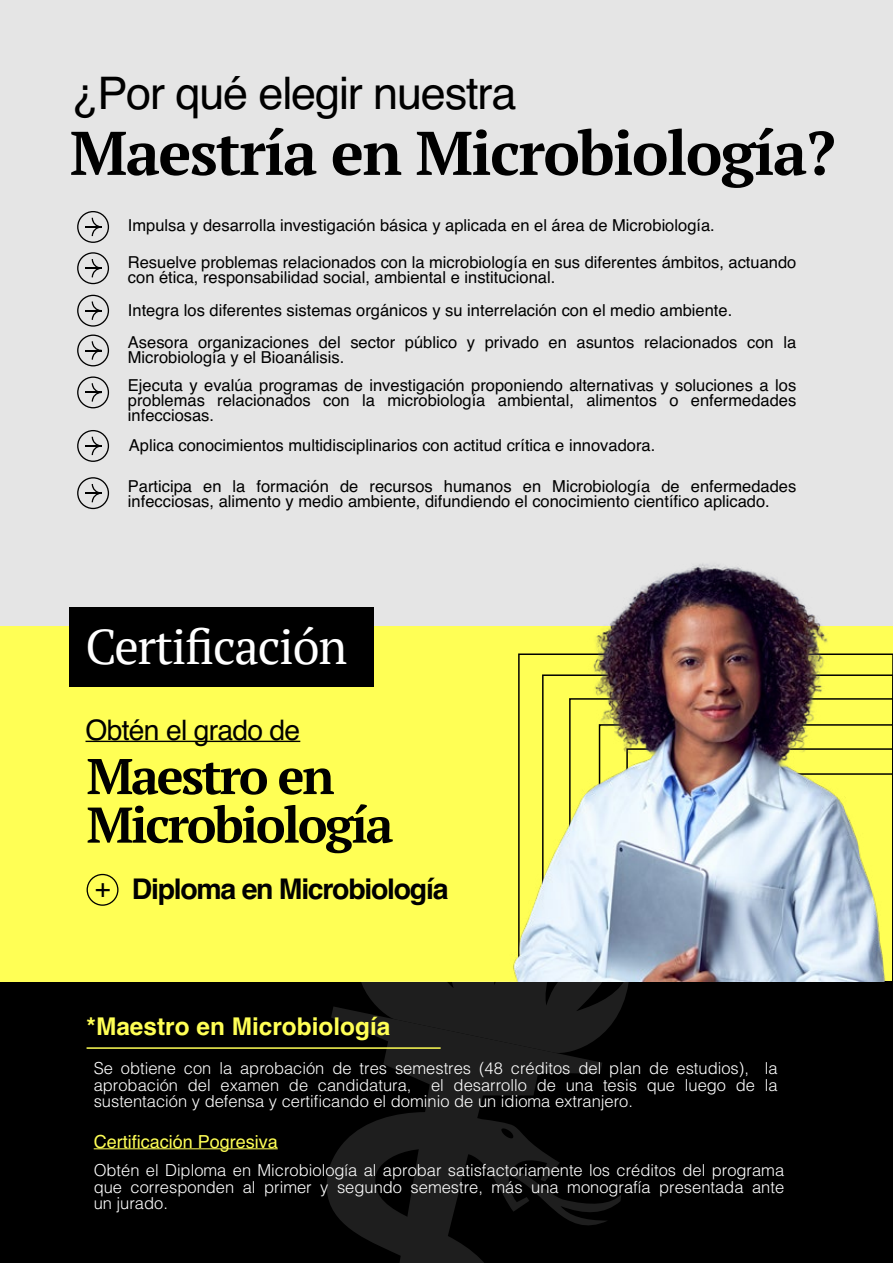
<style>
.page{position:relative;width:893px;height:1263px;background:#e5e5e5}
.page>*{position:absolute;margin:0;border:0;box-sizing:border-box;transform-origin:0 0}
.t1{font:700 61.5px "PT Serif";letter-spacing:-.025em;color:#000}
.t2{font:700 50.1px/48.6px "PT Serif";letter-spacing:-.045em;color:#000}
.t3{font:48.6px "PT Serif";letter-spacing:-.025em;color:#fff}
.t4{font:45px "Helvetica";letter-spacing:-.025em;color:#000}
.t5{font:700 28.5px "Helvetica";letter-spacing:-.045em;color:#000}
.t6{font:28.2px "Helvetica";letter-spacing:-.025em;color:#000}
.t7{font:27.15px "Helvetica";color:#000}
.t8{font:700 24.45px "Helvetica";color:#ff5}
.t9{font:18px "Helvetica";color:#ff5}
.t10{font:16.5px/15px "Helvetica";color:#000}
.t11{font:300 16.5px/16.5px "Helvetica";color:#fff;text-align:justify}
</style>
<div class="page">
<svg style="left:77px;top:211px;width:32px;height:32px"></svg>
<svg style="left:77px;top:252px;width:32px;height:32px"></svg>
<svg style="left:77px;top:295px;width:32px;height:32px"></svg>
<svg style="left:77px;top:334px;width:32px;height:32px"></svg>
<svg style="left:77px;top:376px;width:32px;height:32px"></svg>
<svg style="left:77px;top:477px;width:32px;height:32px"></svg>
<svg style="left:77px;top:430px;width:32px;height:32px"></svg>
<div style="left:0;top:626px;width:893px;height:356px;background:#ff5"></div>
<div style="left:69px;top:607px;width:305px;height:79px;background:#000"></div>
<hr style="left:86px;top:741px;width:214px;height:1px;background:#000">
<div style="left:0;top:982px;width:893px;height:281px;background:#000"></div>
<svg style="left:331px;top:1007px;width:271px;height:97px"></svg>
<svg style="left:334px;top:981px;width:296px;height:75px"></svg>
<svg style="left:326px;top:1104px;width:295px;height:158px"></svg>
<svg style="left:87px;top:874px;width:31px;height:32px"></svg>
<img style="left:513px;top:563px;width:380px;height:418px">
<hr style="left:94px;top:1148px;width:184px;height:1px;background:#ff5">
<hr style="left:87px;top:1047px;width:354px;height:2px;background:#ff5">
<h3 class="t4" style="left:71px;top:58px;width:447px">¿Por qué elegir nuestra</h3>
<h1 class="t1" style="left:70px;top:112px;width:767px">Maestría en Microbiología?</h1>
<p class="t10" style="left:128px;top:219px;width:588px">Impulsa y desarrolla investigación básica y aplicada en el área de Microbiología.</p>
<p class="t10" style="left:128px;top:255px;width:670px">Resuelve problemas relacionados con la microbiología en sus diferentes ámbitos, actuando con ética, responsabilidad social, ambiental e institucional.</p>
<p class="t10" style="left:128px;top:295px;width:670px;line-height:32.1px">Integra los diferentes sistemas orgánicos y su interrelación con el medio ambiente.<br>Asesora organizaciones del sector público y privado en asuntos relacionados con la</p>
<p class="t10" style="left:128px;top:344px;width:670px;line-height:27.9px">Microbiología y el Bioanálisis.<br>Ejecuta y evalúa programas de investigación proponiendo alternativas y soluciones a los</p>
<p class="t10" style="left:128px;top:393px;width:670px">problemas relacionados con la microbiología ambiental, alimentos o enfermedades infecciosas.</p>
<p class="t10" style="left:129px;top:438px;width:528px">Aplica conocimientos multidisciplinarios con actitud crítica e innovadora.</p>
<p class="t10" style="left:128px;top:479px;width:670px">Participa en la formación de recursos humanos en Microbiología de enfermedades infecciosas, alimento y medio ambiente, difundiendo el conocimiento científico aplicado.</p>
<h3 class="t3" style="left:85px;top:615px;width:263px">Certificación</h3>
<h3 class="t6" style="left:86px;top:708px;width:216px">Obtén el grado de</h3>
<h2 class="t2" style="left:87px;top:751px;width:308px">Maestro en<br>Microbiología</h2>
<h3 class="t5" style="left:132px;top:866px;width:318px">Diploma en Microbiología</h3>
<h3 class="t7" style="left:95px;top:866px;width:17px">+</h3>
<h3 class="t8" style="left:87px;top:1006px;width:305px">*Maestro en Microbiología</h3>
<p class="t11" style="left:94px;top:1059px;width:685px">Se obtiene con la aprobación de tres semestres (48 créditos del plan de estudios), la aprobación del examen de candidatura, el desarrollo de una tesis que luego de la sustentación y defensa y certificando el dominio de un idioma extranjero.</p>
<p class="t9" style="left:94px;top:1128px;width:186px">Certificación Pogresiva</p>
<p class="t11" style="left:94px;top:1161px;width:692px">Obtén el Diploma en Microbiología al aprobar satisfactoriamente los créditos del programa que corresponden al primer y segundo semestre, más una monografía presentada ante un jurado.</p>
</div>
